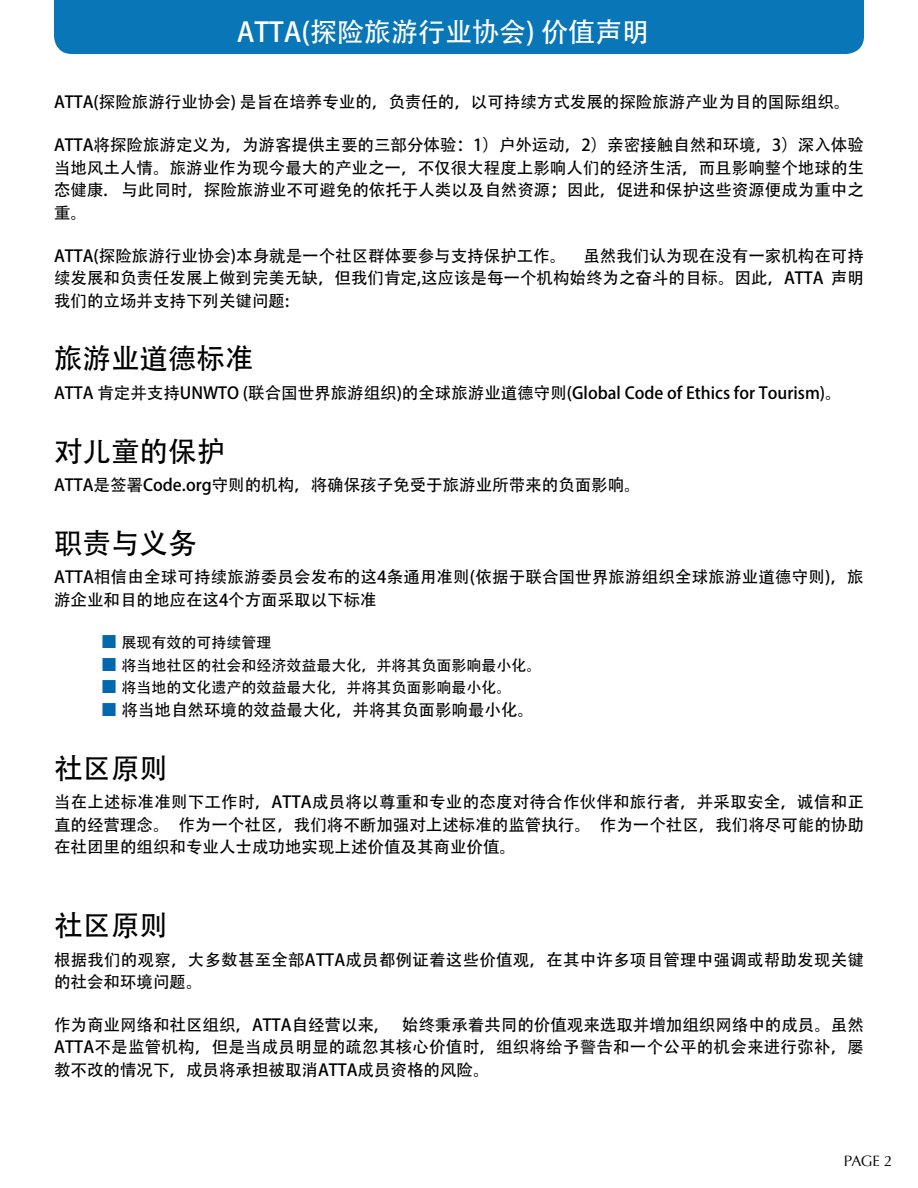
<style>
.page{position:relative;width:918px;height:1188px;background:#fff}
.page>*{position:absolute;margin:0;border:0;box-sizing:border-box;transform-origin:0 0}
.t1{font:28.5px "Adobe Heiti Std";color:#000}
.t2{font:27px "Adobe Heiti Std";color:#fff}
.t3{font:16.5px/22.5px "Adobe Heiti Std";color:#000;text-align:justify}
.t4{font:15px/22.5px "Adobe Heiti Std";color:#000}
.t5{font:15px "Optima";color:#000}
</style>
<div class="page">
<div style="left:54px;top:0;width:810px;height:54px;background:#0876b7"></div>
<h2 class="t2" style="left:237px;top:16px;width:414px">ATTA(探险旅游行业协会) 价值声明</h2>
<p class="t3" style="left:54px;top:92px;width:798px">ATTA(探险旅游行业协会) 是旨在培养专业的，负责任的，以可持续方式发展的探险旅游产业为目的国际组织。</p>
<p class="t3" style="left:54px;top:134px;width:812px">ATTA将探险旅游定义为，为游客提供主要的三部分体验：1）户外运动，2）亲密接触自然和环境，3）深入体验当地风土人情。旅游业作为现今最大的产业之一，不仅很大程度上影响人们的经济生活，而且影响整个地球的生态健康. 与此同时，探险旅游业不可避免的依托于人类以及自然资源；因此，促进和保护这些资源便成为重中之重。</p>
<p class="t3" style="left:54px;top:245px;width:811px">ATTA(探险旅游行业协会)本身就是一个社区群体要参与支持保护工作。 虽然我们认为现在没有一家机构在可持续发展和负责任发展上做到完美无缺，但我们肯定,这应该是每一个机构始终为之奋斗的目标。因此，ATTA 声明我们的立场并支持下列关键问题:</p>
<h1 class="t1" style="left:54px;top:342px;width:201px">旅游业道德标准</h1>
<p class="t3" style="left:54px;top:382px;width:789px">ATTA 肯定并支持UNWTO (联合国世界旅游组织)的全球旅游业道德守则(Global Code of Ethics for Tourism)。</p>
<h1 class="t1" style="left:54px;top:434px;width:172px">对儿童的保护</h1>
<p class="t3" style="left:54px;top:474px;width:588px">ATTA是签署Code.org守则的机构，将确保孩子免受于旅游业所带来的负面影响。</p>
<h1 class="t1" style="left:54px;top:526px;width:144px">职责与义务</h1>
<p class="t3" style="left:54px;top:566px;width:811px">ATTA相信由全球可持续旅游委员会发布的这4条通用准则(依据于联合国世界旅游组织全球旅游业道德守则)，旅游企业和目的地应在这4个方面采取以下标准</p>
<p class="t4" style="left:122px;top:632px;width:421px">展现有效的可持续管理<br>将当地社区的社会和经济效益最大化，并将其负面影响最小化。将当地的文化遗产的效益最大化，并将其负面影响最小化。</p>
<p class="t3" style="left:122px;top:699px;width:414px">将当地自然环境的效益最大化，并将其负面影响最小化。</p>
<h1 class="t1" style="left:54px;top:751px;width:115px">社区原则</h1>
<p class="t3" style="left:54px;top:791px;width:811px">当在上述标准准则下工作时，ATTA成员将以尊重和专业的态度对待合作伙伴和旅行者，并采取安全，诚信和正直的经营理念。 作为一个社区，我们将不断加强对上述标准的监管执行。 作为一个社区，我们将尽可能的协助在社团里的组织和专业人士成功地实现上述价值及其商业价值。</p>
<h1 class="t1" style="left:54px;top:909px;width:115px">社区原则</h1>
<p class="t3" style="left:54px;top:949px;width:811px">根据我们的观察，大多数甚至全部ATTA成员都例证着这些价值观，在其中许多项目管理中强调或帮助发现关键的社会和环境问题。</p>
<p class="t3" style="left:54px;top:1014px;width:326px">作为商业网络和社区组织，ATTA自经营以来,</p>
<p class="t3" style="left:54px;top:1014px;width:811px;text-indent:348px">始终秉承着共同的价值观来选取并增加组织网络中的成员。虽然ATTA不是监管机构，但是当成员明显的疏忽其核心价值时，组织将给予警告和一个公平的机会来进行弥补，屡教不改的情况下，成员将承担被取消ATTA成员资格的风险。</p>
<p class="t5" style="left:844px;top:1152px;width:50px">PAGE 2</p>
</div>
